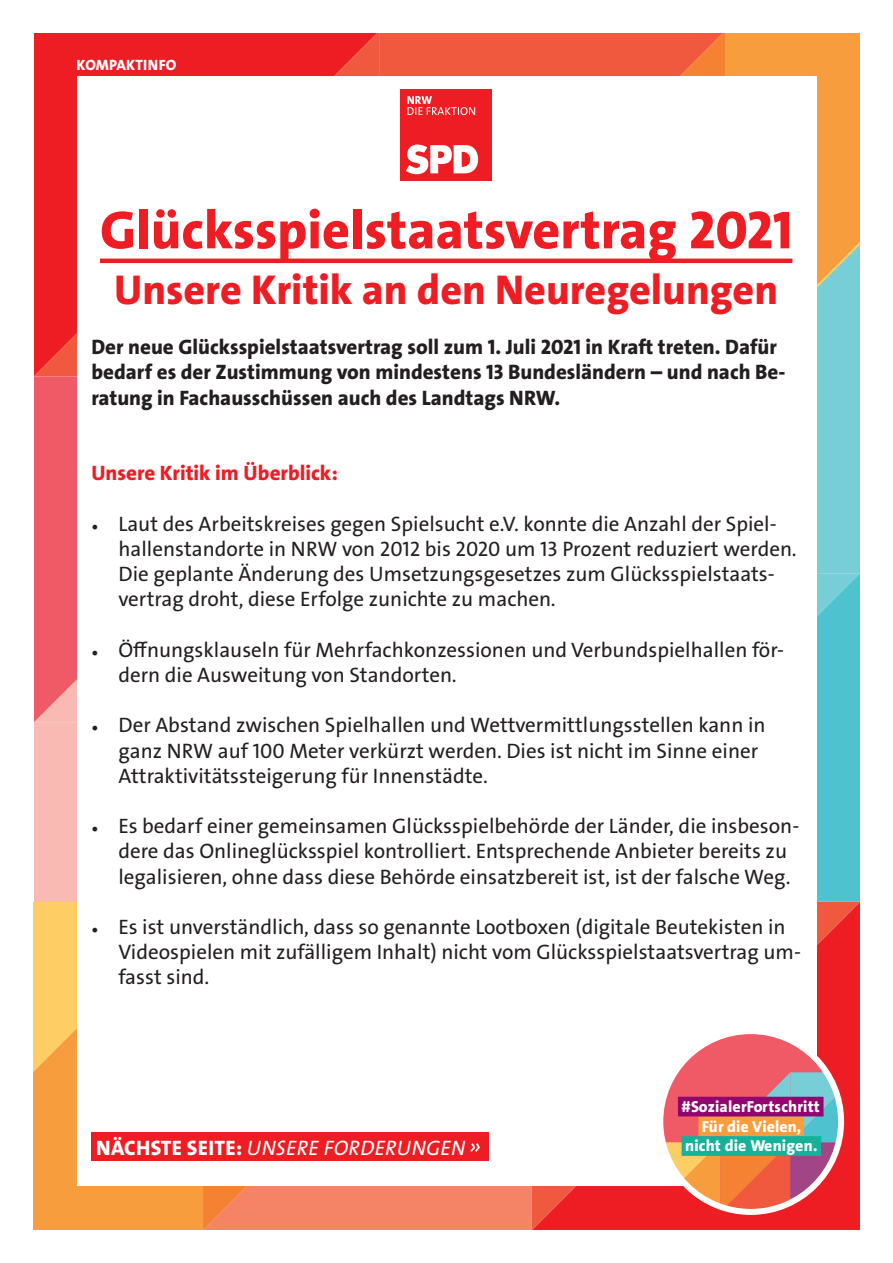
<style>
.page{position:relative;width:893px;height:1263px;background:#fff}
.page>*{position:absolute;margin:0;border:0;box-sizing:border-box;transform-origin:0 0}
.t1{font:54px "The Sans LP8 Ex Bld";color:#ee1d23}
.t2{font:42px "The Sans LP8 Ex Bld";color:#ee1d23}
.t3{font:21px/25.2px "The Sans LP5 Plain";color:#231f20}
.t4{font:21px/25.2px "The Sans LP8 Ex Bld";color:#231f20}
.t5{font:21px "The Sans LP5 Plain IT";letter-spacing:.015em;color:#fff}
.t6{font:21px "The Sans LP8 Ex Bld";color:#ee1d23}
.t7{font:15.9px/19.6px "The Sans LP8 Ex Bld";letter-spacing:.01em;color:#fff;text-align:center}
.t8{font:15px "The Sans LP8 Ex Bld";letter-spacing:.01em;color:#fff}
.s1{font-family:"Minion Pro";font-size:18px}
.s2{font-family:"The Sans LP8 Ex Bld"}
</style>
<div class="page">
<div style="left:726px;top:34px;width:133px;height:175px;background:#f89d3d"></div>
<svg style="left:34px;top:34px;width:346px;height:342px;fill:#ee1d23"></svg>
<div style="left:34px;top:376px;width:43px;height:346px;background:#f05a67"></div>
<div style="left:817px;top:209px;width:42px;height:36px;background:#f89d3d"></div>
<svg style="left:380px;top:34px;width:346px;height:42px;fill:#f0593e"></svg>
<div style="left:34px;top:722px;width:43px;height:180px;background:#f9bab4"></div>
<div style="left:34px;top:1105px;width:169px;height:124px;background:#f89d3d"></div>
<svg style="left:532px;top:902px;width:327px;height:327px;fill:#ee1d23"></svg>
<svg style="left:817px;top:573px;width:42px;height:329px;fill:#4ec3cf"></svg>
<svg style="left:34px;top:902px;width:43px;height:203px"></svg>
<svg style="left:203px;top:1186px;width:329px;height:43px;fill:#f48465"></svg>
<svg style="left:817px;top:245px;width:42px;height:328px;fill:#77ced7"></svg>
<div style="left:77px;top:77px;width:739px;height:1109px;background:#fff"></div>
<div style="left:660px;top:1031px;width:181px;height:181px;background:#f05a67;border-radius:50%"></div>
<svg style="left:660px;top:1072px;width:181px;height:140px"></svg>
<div style="left:657px;top:1028px;width:187px;height:187px;border:6px solid #fff;border-radius:50%"></div>
<div style="left:698px;top:1116px;width:106px;height:20px;background:#f89d3d"></div>
<div style="left:682px;top:1136px;width:139px;height:20px;background:#16b199"></div>
<div style="left:678px;top:1097px;width:145px;height:19px;background:#920570"></div>
<hr style="left:100px;top:259px;width:692px;height:4px;background:#ee1d23">
<div style="left:91px;top:1132px;width:398px;height:29px;background:#ee1d23"></div>
<svg style="left:470px;top:1143px;width:10px;height:9px"></svg>
<div style="left:401px;top:89px;width:91px;height:92px;background:#ee1d23"></div>
<svg style="left:406px;top:145px;width:72px;height:29px"></svg>
<svg style="left:407px;top:96px;width:68px;height:19px"></svg>
<p class="t8" style="left:77px;top:55px;width:101px">KOMPAKTINFO</p>
<h1 class="t1" style="left:100px;top:195px;width:694px">Glücksspielstaatsvertrag 2021</h1>
<h2 class="t2" style="left:114px;top:263px;width:666px">Unsere Kritik an den Neuregelungen</h2>
<p class="t4" style="left:91px;top:335px;width:696px">Der neue Glücksspielstaatsvertrag soll zum 1. Juli 2021 in Kraft treten. Dafür bedarf es der Zustimmung von mindestens 13 Bundesländern – und nach Be&shy;ratung in Fachausschüssen auch des Landtags NRW.</p>
<p class="t6" style="left:91px;top:460px;width:248px">Unsere Kritik im Überblick:</p>
<p class="t3" style="left:118px;top:511px;width:680px;text-indent:-27px"><span class="s1">•</span> Laut des Arbeitskreises gegen Spielsucht e.V. konnte die Anzahl der Spiel&shy;hallenstandorte in NRW von 2012 bis 2020 um 13 Prozent reduziert werden.<br>Die geplante Änderung des Umsetzungsgesetzes zum Glücksspielstaats&shy;vertrag droht, diese Erfolge zunichte zu machen.</p>
<p class="t3" style="left:118px;top:637px;width:667px;text-indent:-27px"><span class="s1">•</span> Öffnungsklauseln für Mehrfachkonzessionen und Verbundspielhallen för&shy;dern die Ausweitung von Standorten.</p>
<p class="t3" style="left:118px;top:713px;width:649px;text-indent:-27px"><span class="s1">•</span> Der Abstand zwischen Spielhallen und Wettvermittlungsstellen kann in ganz NRW auf 100 Meter verkürzt werden. Dies ist nicht im Sinne einer<br>Attraktivitätssteigerung für Innenstädte.</p>
<p class="t3" style="left:118px;top:813px;width:682px;text-indent:-27px"><span class="s1">•</span> Es bedarf einer gemeinsamen Glücksspielbehörde der Länder, die insbeson&shy;dere das Onlineglücksspiel kontrolliert. Entsprechende Anbieter bereits zu legalisieren, ohne dass diese Behörde einsatzbereit ist, ist der falsche Weg.</p>
<p class="t3" style="left:118px;top:914px;width:684px;text-indent:-27px"><span class="s1">•</span> Es ist unverständlich, dass so genannte Lootboxen (digitale Beutekisten in<br>Videospielen mit zufälligem Inhalt) nicht vom Glücksspielstaatsvertrag um&shy;fasst sind.</p>
<p class="t5" style="left:96px;top:1134px;width:371px"><span class="s2">NÄCHSTE SEITE:</span> UNSERE FORDERUNGEN</p>
<p class="t7" style="left:681px;top:1097px;width:140px">#SozialerFortschritt</p>
<p class="t7" style="left:685px;top:1116px;width:134px">Für die Vielen, nicht die Wenigen.</p>
</div>
